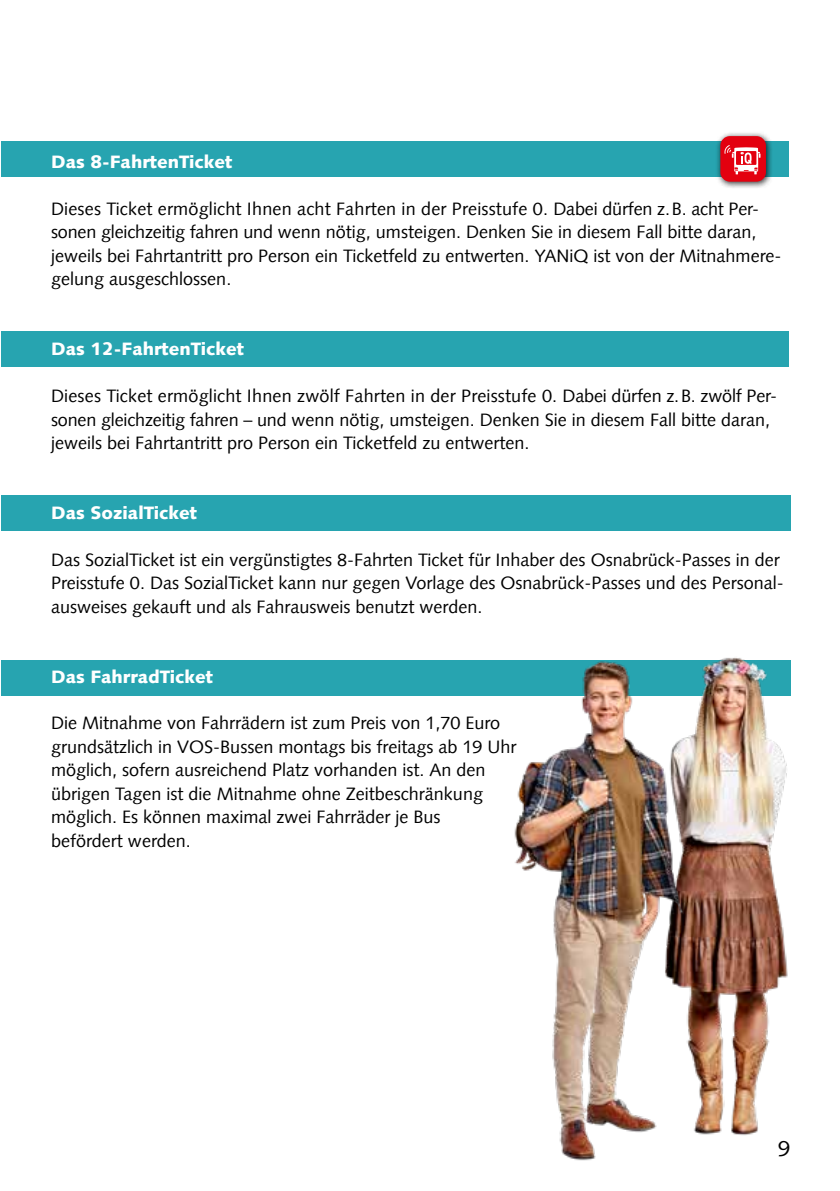
<style>
.page{position:relative;width:840px;height:1191px;background:#fff}
.page>*{position:absolute;margin:0;border:0;box-sizing:border-box;transform-origin:0 0}
.t1{font:22px "Syntax Com";color:#000}
.t2{font:18px/23.4px "Syntax Com";color:#000}
.t3{font:900 18px "Syntax Com";color:#fff}
</style>
<div class="page">
<div style="left:1px;top:495px;width:788px;height:35px;background:#27a4b0"></div>
<div style="left:1px;top:660px;width:788px;height:35px;background:#27a4b0"></div>
<div style="left:1px;top:332px;width:787px;height:35px;background:#27a4b0"></div>
<div style="left:1px;top:142px;width:787px;height:35px;background:#27a4b0"></div>
<img style="left:703px;top:657px;width:88px;height:479px">
<img style="left:504px;top:661px;width:199px;height:500px">
<div style="left:715px;top:131px;width:57px;height:58px;background:#000;opacity:.75"></div>
<div style="left:720px;top:136px;width:45px;height:46px;background:#e3000f;border-radius:10px"></div>
<svg style="left:724px;top:145px;width:36px;height:29px"></svg>
<p class="t3" style="left:51px;top:151px;width:183px">Das 8-FahrtenTicket</p>
<p class="t2" style="left:51px;top:197px;width:731px">Dieses Ticket ermöglicht Ihnen acht Fahrten in der Preisstufe 0. Dabei dürfen z.B. acht Per&shy;sonen gleichzeitig fahren und wenn nötig, umsteigen. Denken Sie in diesem Fall bitte daran, jeweils bei Fahrtantritt pro Person ein Ticketfeld zu entwerten. YANiQ ist von der Mitnahmere&shy;gelung ausgeschlossen.</p>
<p class="t3" style="left:51px;top:338px;width:194px">Das 12-FahrtenTicket</p>
<p class="t2" style="left:51px;top:384px;width:727px">Dieses Ticket ermöglicht Ihnen zwölf Fahrten in der Preisstufe 0. Dabei dürfen z.B. zwölf Per&shy;sonen gleichzeitig fahren – und wenn nötig, umsteigen. Denken Sie in diesem Fall bitte daran, jeweils bei Fahrtantritt pro Person ein Ticketfeld zu entwerten.</p>
<p class="t3" style="left:51px;top:502px;width:147px">Das SozialTicket</p>
<p class="t2" style="left:51px;top:548px;width:734px">Das SozialTicket ist ein vergünstigtes 8-Fahrten Ticket für Inhaber des Osnabrück-Passes in der<br>Preisstufe 0. Das SozialTicket kann nur gegen Vorlage des Osnabrück-Passes und des Personal&shy;ausweises gekauft und als Fahrausweis benutzt werden.</p>
<p class="t3" style="left:51px;top:665px;width:163px">Das FahrradTicket</p>
<p class="t2" style="left:51px;top:711px;width:466px">Die Mitnahme von Fahrrädern ist zum Preis von 1,70 Euro grundsätzlich in VOS-Bussen montags bis freitags ab 19 Uhr möglich, sofern ausreichend Platz vorhanden ist. An den übrigen Tagen ist die Mitnahme ohne Zeitbeschränkung möglich. Es können maximal zwei Fahrräder je Bus befördert werden.</p>
<p class="t1" style="left:777px;top:1135px;width:14px">9</p>
</div>
